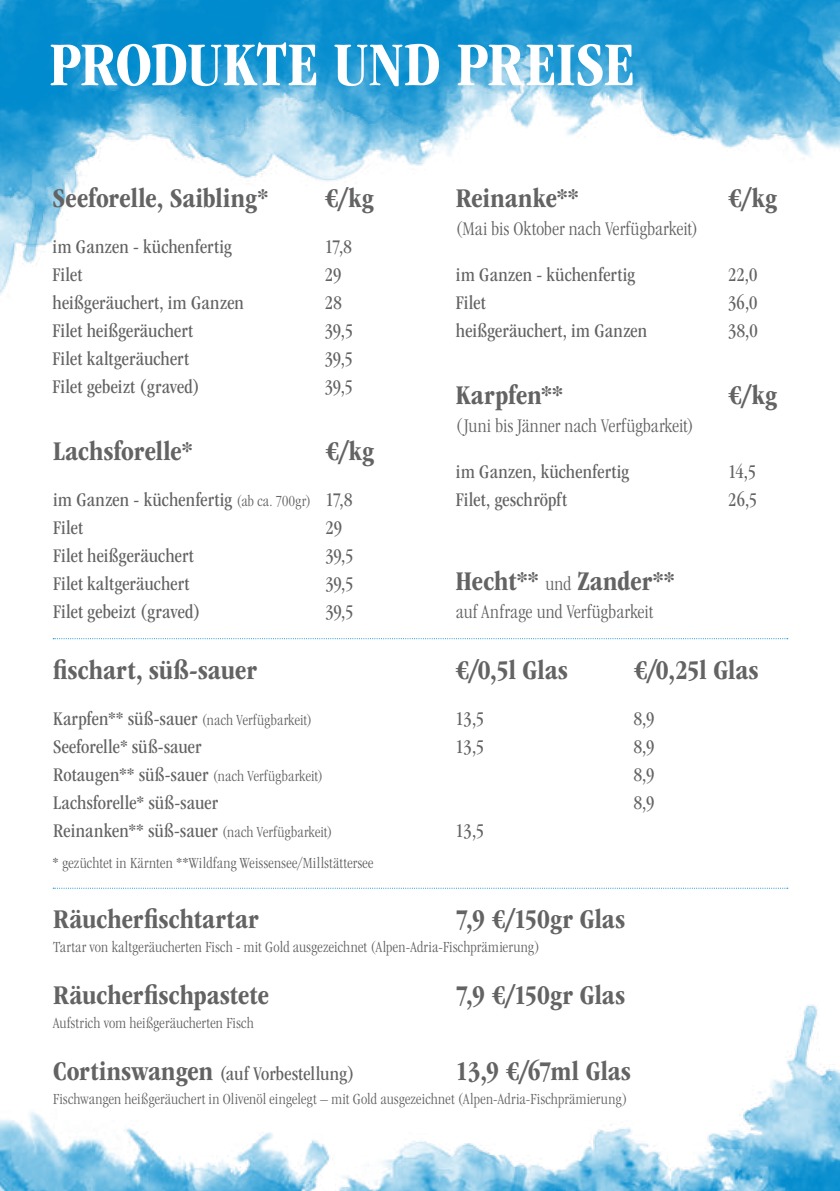
<style>
.page{position:relative;width:840px;height:1191px;background:#fff}
.page>*{position:absolute;margin:0;border:0;box-sizing:border-box;transform-origin:0 0}
.t1{font:700 condensed 64.2px "ITC Garamond Std";letter-spacing:-.005em;color:#fff}
.t2{font:700 condensed 28px "ITC Garamond Std";color:#646363}
.t3{font:condensed 20px/28px "ITC Garamond Std";letter-spacing:.005em;color:#646363}
.t4{font:300 condensed 20px "ITC Garamond Std";letter-spacing:.005em;color:#646363}
.t5{font:300 condensed 16px "ITC Garamond Std";letter-spacing:.01em;color:#646363}
.s1{font-weight:300;font-size:16px}
.s2{font-weight:400;font-size:20px}
.s3{font-weight:300;font-size:20px}
.s4{font-weight:700;font-size:28px}
</style>
<div class="page">
<img style="left:0;top:0;width:839px;height:295px">
<img style="left:0;top:1004px;width:839px;height:187px">
<svg style="left:53px;top:638px;width:734px;height:1px"></svg>
<svg style="left:53px;top:887px;width:734px;height:1px"></svg>
<h1 class="t1" style="left:49px;top:29px;width:587px">PRODUKTE UND PREISE</h1>
<h2 class="t2" style="left:53px;top:182px;width:217px">Seeforelle, Saibling*</h2>
<h2 class="t2" style="left:325px;top:182px;width:50px">€/kg</h2>
<p class="t3" style="left:53px;top:233px;width:180px">im Ganzen - küchenfertig</p>
<p class="t3" style="left:325px;top:233px;width:28px">17,8</p>
<p class="t3" style="left:53px;top:261px;width:31px">Filet</p>
<p class="t3" style="left:325px;top:261px;width:18px">29</p>
<p class="t3" style="left:53px;top:289px;width:193px">heißgeräuchert, im Ganzen</p>
<p class="t3" style="left:325px;top:289px;width:18px">28</p>
<p class="t3" style="left:53px;top:317px;width:142px">Filet heißgeräuchert</p>
<p class="t3" style="left:325px;top:317px;width:29px">39,5</p>
<p class="t3" style="left:53px;top:345px;width:138px">Filet kaltgeräuchert</p>
<p class="t3" style="left:325px;top:345px;width:29px">39,5</p>
<p class="t3" style="left:53px;top:373px;width:149px">Filet gebeizt (graved)</p>
<p class="t3" style="left:325px;top:373px;width:29px">39,5</p>
<h2 class="t2" style="left:53px;top:436px;width:141px">Lachsforelle*</h2>
<h2 class="t2" style="left:325px;top:436px;width:50px">€/kg</h2>
<p class="t3" style="left:53px;top:486px;width:300px">im Ganzen - küchenfertig <span class="s1">(ab ca. 700gr)</span> 17,8<br>Filet</p>
<p class="t3" style="left:325px;top:514px;width:18px">29</p>
<h2 class="t2" style="left:455px;top:182px;width:124px">Reinanke**</h2>
<h2 class="t2" style="left:727px;top:182px;width:50px">€/kg</h2>
<p class="t4" style="left:455px;top:217px;width:243px">(Mai bis Oktober nach Verfügbarkeit)</p>
<p class="t3" style="left:455px;top:261px;width:180px">im Ganzen - küchenfertig</p>
<p class="t3" style="left:727px;top:261px;width:31px">22,0</p>
<p class="t3" style="left:455px;top:289px;width:31px">Filet</p>
<p class="t3" style="left:727px;top:289px;width:31px">36,0</p>
<p class="t3" style="left:455px;top:317px;width:193px">heißgeräuchert, im Ganzen</p>
<p class="t3" style="left:727px;top:317px;width:31px">38,0</p>
<h2 class="t2" style="left:455px;top:379px;width:109px">Karpfen**</h2>
<h2 class="t2" style="left:727px;top:379px;width:50px">€/kg</h2>
<p class="t4" style="left:455px;top:414px;width:239px">(Juni bis Jänner nach Verfügbarkeit)</p>
<p class="t3" style="left:455px;top:457px;width:175px">im Ganzen, küchenfertig</p>
<p class="t3" style="left:727px;top:457px;width:29px">14,5</p>
<p class="t3" style="left:455px;top:485px;width:112px">Filet, geschröpft</p>
<p class="t3" style="left:727px;top:485px;width:30px">26,5</p>
<p class="t3" style="left:53px;top:542px;width:142px">Filet heißgeräuchert</p>
<p class="t3" style="left:325px;top:542px;width:29px">39,5</p>
<p class="t3" style="left:53px;top:570px;width:138px">Filet kaltgeräuchert</p>
<p class="t3" style="left:325px;top:570px;width:29px">39,5</p>
<p class="t3" style="left:53px;top:598px;width:149px">Filet gebeizt (graved)</p>
<p class="t3" style="left:325px;top:598px;width:29px">39,5</p>
<h2 class="t2" style="left:53px;top:654px;width:205px">fischart, süß-sauer</h2>
<h2 class="t2" style="left:455px;top:654px;width:114px">€/0,5l Glas</h2>
<h2 class="t2" style="left:633px;top:654px;width:126px">€/0,25l Glas</h2>
<p class="t5" style="left:53px;top:711px;width:260px"><span class="s2">Karpfen** süß-sauer</span> (nach Verfügbarkeit)</p>
<p class="t3" style="left:455px;top:704px;width:30px">13,5</p>
<p class="t3" style="left:633px;top:704px;width:22px">8,9</p>
<p class="t3" style="left:53px;top:732px;width:150px">Seeforelle* süß-sauer</p>
<p class="t3" style="left:455px;top:732px;width:30px">13,5</p>
<p class="t3" style="left:633px;top:732px;width:22px">8,9</p>
<p class="t3" style="left:53px;top:760px;width:271px">Rotaugen** süß-sauer <span class="s1">(nach Verfügbarkeit)</span></p>
<p class="t3" style="left:633px;top:760px;width:22px">8,9</p>
<p class="t3" style="left:53px;top:788px;width:166px">Lachsforelle* süß-sauer</p>
<p class="t3" style="left:633px;top:788px;width:22px">8,9</p>
<p class="t3" style="left:53px;top:816px;width:281px">Reinanken** süß-sauer <span class="s1">(nach Verfügbarkeit)</span></p>
<p class="t3" style="left:455px;top:816px;width:30px">13,5</p>
<h2 class="t2" style="left:455px;top:566px;width:220px">Hecht** <span class="s3">und</span> Zander**</h2>
<p class="t4" style="left:455px;top:601px;width:199px">auf Anfrage und Verfügbarkeit</p>
<p class="t5" style="left:53px;top:854px;width:322px">* gezüchtet in Kärnten **Wildfang Weissensee/Millstättersee</p>
<h2 class="t2" style="left:53px;top:903px;width:207px">Räucherfischtartar</h2>
<h2 class="t2" style="left:455px;top:903px;width:171px">7,9 €/150gr Glas</h2>
<p class="t5" style="left:53px;top:938px;width:488px">Tartar von kaltgeräucherten Fisch - mit Gold ausgezeichnet (Alpen-Adria-Fischprämierung)</p>
<h2 class="t2" style="left:53px;top:979px;width:217px">Räucherfischpastete</h2>
<h2 class="t2" style="left:455px;top:979px;width:171px">7,9 €/150gr Glas</h2>
<p class="t5" style="left:53px;top:1014px;width:202px">Aufstrich vom heißgeräucherten Fisch</p>
<p class="t3" style="left:53px;top:1060px;width:302px"><span class="s4">Cortinswangen</span> (auf Vorbestellung)</p>
<h2 class="t2" style="left:455px;top:1055px;width:177px">13,9 €/67ml Glas</h2>
<p class="t5" style="left:53px;top:1090px;width:575px">Fischwangen heißgeräuchert in Olivenöl eingelegt – mit Gold ausgezeichnet (Alpen-Adria-Fischprämierung)</p>
</div>
